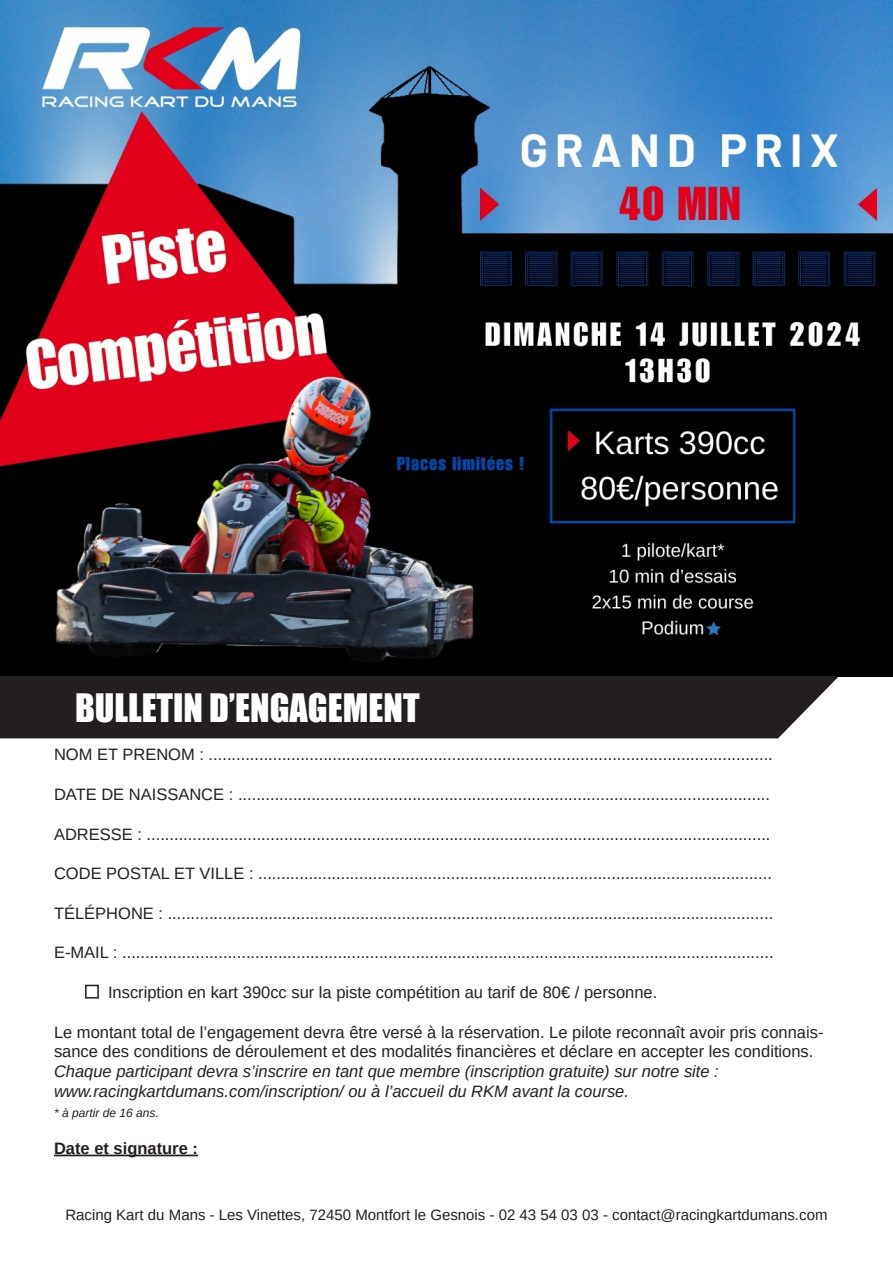
<style>
.page{position:relative;width:893px;height:1263px;background:#fff}
.page>*{position:absolute;margin:0;border:0;box-sizing:border-box;transform-origin:0 0}
.t1{font:36px "Impact";color:#fff}
.t2{font:16.5px/19.8px "Arimo";color:#231f20}
.t3{font:italic 16.5px/19.8px "Arimo";color:#231f20}
.t4{font:700 16.5px "Arimo";color:#231f20}
.t5{font:15px "Arimo";color:#231f20}
.t6{font:italic 12px "Arimo";color:#231f20}
</style>
<div class="page">
<img style="left:0;top:0;width:893px;height:676px">
<div style="left:0;top:676px;width:839px;height:62px;background:#231f20"></div>
<hr style="left:54px;top:1154px;width:144px;height:2px;background:#231f20">
<div style="left:85px;top:985px;width:14px;height:13px;border:2px solid #231f20"></div>
<p class="t1" style="left:75px;top:679px;width:346px">BULLETIN D’ENGAGEMENT</p>
<p class="t2" style="left:54px;top:745px;width:720px">NOM ET PRENOM : ...........................................................................................................................</p>
<p class="t2" style="left:54px;top:784px;width:718px">DATE DE NAISSANCE : ....................................................................................................................</p>
<p class="t2" style="left:54px;top:824px;width:718px">ADRESSE : ........................................................................................................................................</p>
<p class="t2" style="left:54px;top:864px;width:719px">CODE POSTAL ET VILLE : ................................................................................................................</p>
<p class="t2" style="left:54px;top:903px;width:721px">TÉLÉPHONE : ....................................................................................................................................</p>
<p class="t2" style="left:54px;top:943px;width:721px">E-MAIL : ..............................................................................................................................................</p>
<p class="t2" style="left:108px;top:982px;width:551px">Inscription en kart 390cc sur la piste compétition au tarif de 80€ / personne.</p>
<p class="t2" style="left:54px;top:1022px;width:771px">Le montant total de l’engagement devra être versé à la réservation. Le pilote reconnaît avoir pris connais&shy;sance des conditions de déroulement et des modalités financières et déclare en accepter les conditions.</p>
<p class="t3" style="left:54px;top:1061px;width:666px">Chaque participant devra s’inscrire en tant que membre (inscription gratuite) sur notre site : www.racingkartdumans.com/inscription/ ou à l’accueil du RKM avant la course.</p>
<p class="t6" style="left:54px;top:1105px;width:106px">* à partir de 16 ans.</p>
<p class="t4" style="left:54px;top:1137px;width:145px">Date et signature :</p>
<p class="t5" style="left:65px;top:1205px;width:763px">Racing Kart du Mans - Les Vinettes, 72450 Montfort le Gesnois - 02 43 54 03 03 - contact@racingkartdumans.com</p>
</div>
